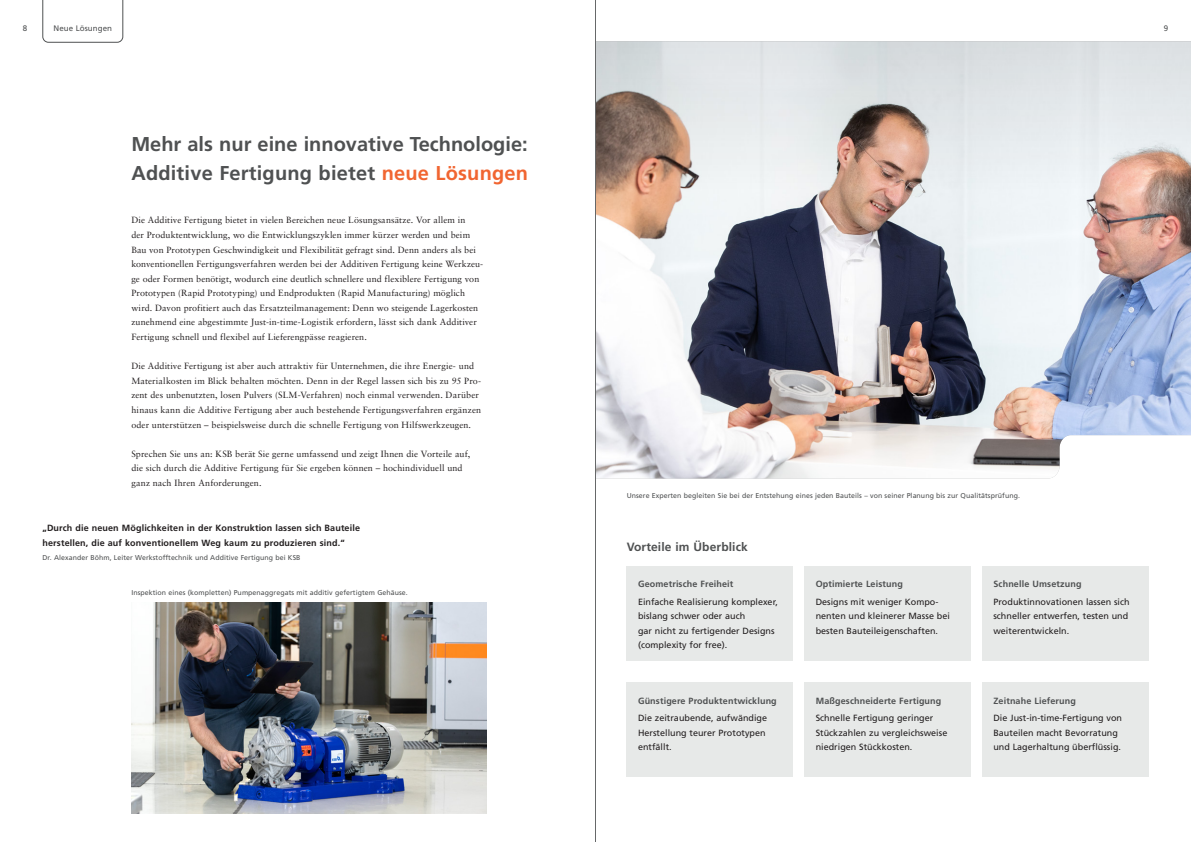
<style>
.page{position:relative;width:1191px;height:842px;background:#fff}
.page>*{position:absolute;margin:0;border:0;box-sizing:border-box;transform-origin:0 0}
.t1{font:700 20px/29.1px "Frutiger LT Pro";letter-spacing:.01em;color:#4f5152}
.t2{font:700 12px "Frutiger LT Pro";letter-spacing:.01em;color:#4f5152}
.t3{font:9px/14.6px "Sabon LT Std";letter-spacing:.01em;color:#231f20}
.t4{font:9px/14.5px "Frutiger LT Pro";color:#231f20}
.t5{font:700 9px "Frutiger LT Pro";letter-spacing:.015em;color:#4f5152}
.t6{font:700 9px/14.5px "Frutiger LT Pro";letter-spacing:.015em;color:#231f20}
.t7{font:8px "Frutiger LT Pro";letter-spacing:.005em;color:#4f5152}
.t8{font:7px "Frutiger LT Pro";letter-spacing:.01em;color:#4f5152}
.s1{color:#f16531}
</style>
<div class="page">
<svg style="left:43px;top:0;width:80px;height:43px"></svg>
<img style="left:596px;top:194px;width:595px;height:284px">
<svg style="left:596px;top:41px;width:595px;height:153px;background:#d7d2d0"></svg>
<img style="left:131px;top:602px;width:356px;height:212px">
<div style="left:626px;top:566px;width:167px;height:95px;background:#e7e9e8"></div>
<div style="left:804px;top:566px;width:166px;height:95px;background:#e7e9e8"></div>
<div style="left:982px;top:566px;width:166px;height:95px;background:#e7e9e8"></div>
<div style="left:626px;top:682px;width:167px;height:95px;background:#e7e9e8"></div>
<div style="left:804px;top:682px;width:166px;height:95px;background:#e7e9e8"></div>
<div style="left:982px;top:682px;width:166px;height:95px;background:#e7e9e8"></div>
<hr style="left:595px;top:0;width:1px;height:842px;background:#666869">
<p class="t7" style="left:54px;top:24px;width:60px">Neue Lösungen</p>
<p class="t7" style="left:23px;top:24px;width:6px">8</p>
<p class="t7" style="left:1163px;top:24px;width:6px">9</p>
<h1 class="t1" style="left:131px;top:129px;width:398px">Mehr als nur eine innovative Technologie:<br>Additive Fertigung bietet <span class="s1">neue Lösungen</span></h1>
<p class="t3" style="left:131px;top:213px;width:353px">Die Additive Fertigung bietet in vielen Bereichen neue Lösungsansätze. Vor allem in<br>der Produktentwicklung, wo die Entwicklungszyklen immer kürzer werden und beim Bau von Prototypen Geschwindigkeit und Flexibilität gefragt sind. Denn anders als bei konventionellen Fertigungsverfahren werden bei der Additiven Fertigung keine Werkzeu&shy;ge oder Formen benötigt, wodurch eine deutlich schnellere und flexiblere Fertigung von Prototypen (Rapid Prototyping) und Endprodukten (Rapid Manufacturing) möglich wird. Davon profitiert auch das Ersatzteilmanagement: Denn wo steigende Lagerkosten zunehmend eine abgestimmte Just-in-time-Logistik erfordern, lässt sich dank Additiver Fertigung schnell und flexibel auf Lieferengpässe reagieren.</p>
<p class="t3" style="left:131px;top:359px;width:351px">Die Additive Fertigung ist aber auch attraktiv für Unternehmen, die ihre Energie- und Materialkosten im Blick behalten möchten. Denn in der Regel lassen sich bis zu 95 Pro&shy;zent des unbenutzten, losen Pulvers (SLM-Verfahren) noch einmal verwenden. Darüber hinaus kann die Additive Fertigung aber auch bestehende Fertigungsverfahren ergänzen oder unterstützen – beispielsweise durch die schnelle Fertigung von Hilfswerkzeugen.</p>
<p class="t3" style="left:131px;top:446px;width:340px">Sprechen Sie uns an: KSB berät Sie gerne umfassend und zeigt Ihnen die Vorteile auf, die sich durch die Additive Fertigung für Sie ergeben können – hochindividuell und ganz nach Ihren Anforderungen.</p>
<p class="t6" style="left:43px;top:521px;width:319px">„Durch die neuen Möglichkeiten in der Konstruktion lassen sich Bauteile herstellen, die auf konventionellem Weg kaum zu produzieren sind.“</p>
<p class="t8" style="left:43px;top:553px;width:259px">Dr. Alexander Böhm, Leiter Werkstofftechnik und Additive Fertigung bei KSB</p>
<p class="t8" style="left:131px;top:589px;width:278px">Inspektion eines (kompletten) Pumpenaggregats mit additiv gefertigtem Gehäuse.</p>
<p class="t8" style="left:626px;top:492px;width:395px">Unsere Experten begleiten Sie bei der Entstehung eines jeden Bauteils – von seiner Planung bis zur Qualitätsprüfung.</p>
<h2 class="t2" style="left:626px;top:540px;width:123px">Vorteile im Überblick</h2>
<p class="t5" style="left:638px;top:579px;width:97px">Geometrische Freiheit</p>
<p class="t4" style="left:638px;top:594px;width:141px">Einfache Realisierung komplexer, bislang schwer oder auch<br>gar nicht zu fertigender Designs (complexity for free).</p>
<p class="t5" style="left:638px;top:695px;width:140px">Günstigere Produktentwicklung</p>
<p class="t4" style="left:638px;top:711px;width:131px">Die zeitraubende, aufwändige<br>Herstellung teurer Prototypen entfällt.</p>
<p class="t5" style="left:815px;top:579px;width:89px">Optimierte Leistung</p>
<p class="t4" style="left:815px;top:594px;width:136px">Designs mit weniger Kompo&shy;nenten und kleinerer Masse bei besten Bauteileigenschaften.</p>
<p class="t5" style="left:815px;top:695px;width:127px">Maßgeschneiderte Fertigung</p>
<p class="t4" style="left:815px;top:711px;width:133px">Schnelle Fertigung geringer<br>Stückzahlen zu vergleichsweise niedrigen Stückkosten.</p>
<p class="t5" style="left:993px;top:579px;width:90px">Schnelle Umsetzung</p>
<p class="t4" style="left:993px;top:594px;width:138px">Produktinnovationen lassen sich schneller entwerfen, testen und weiterentwickeln.</p>
<p class="t5" style="left:993px;top:695px;width:84px">Zeitnahe Lieferung</p>
<p class="t4" style="left:993px;top:711px;width:130px">Die Just-in-time-Fertigung von<br>Bauteilen macht Bevorratung und Lagerhaltung überflüssig.</p>
</div>
